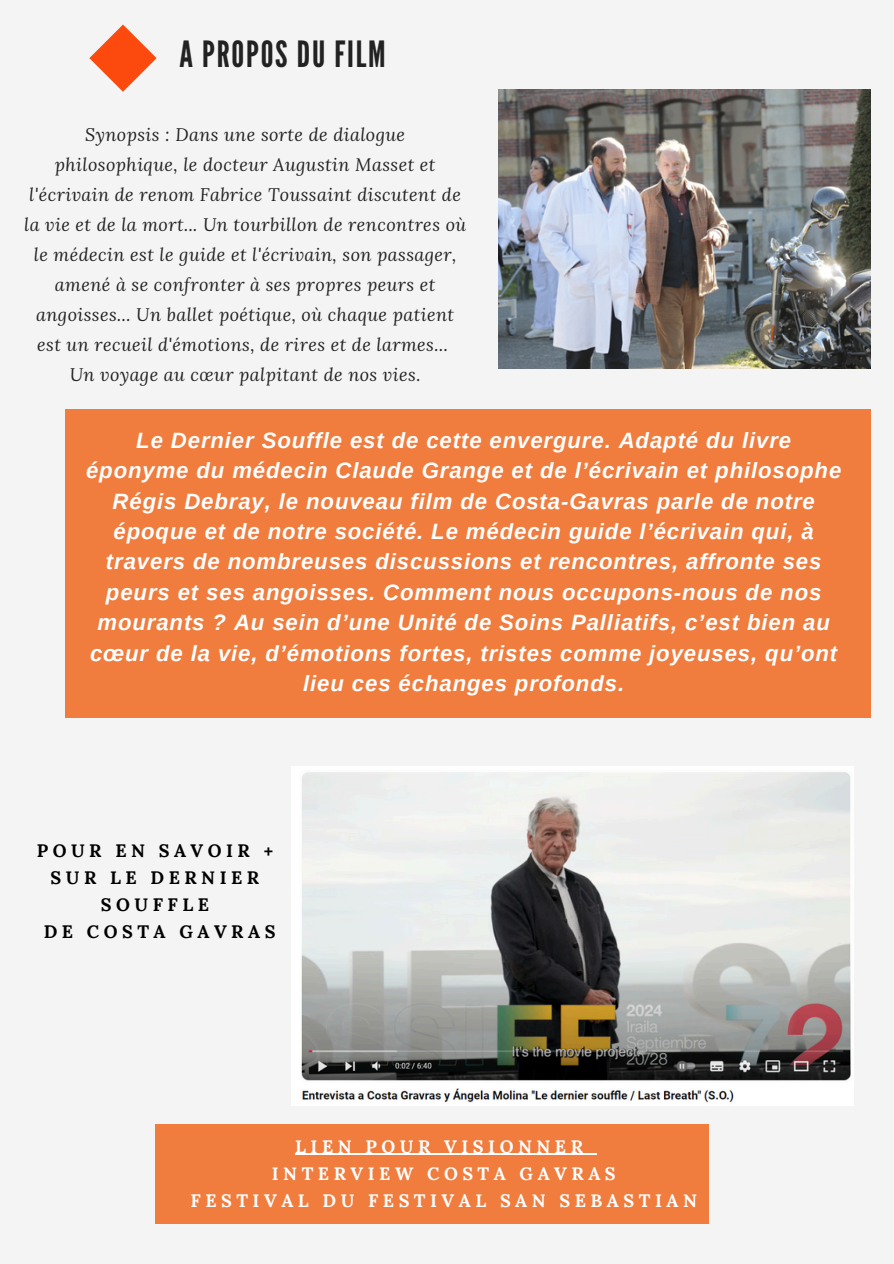
<style>
.page{position:relative;width:894px;height:1264px;background:#fff}
.page>*{position:absolute;margin:0;border:0;box-sizing:border-box;transform-origin:0 0}
.t1{font:36.15px "League Gothic";letter-spacing:.05em;color:#222}
.t2{font:italic 700 22.2px/30.3px "Arimo";letter-spacing:.04em;color:#fff;text-align:center}
.t3{font:italic 18px/29.8px "Lora";letter-spacing:.025em;color:#222;text-align:center}
.t4{font:700 18px/27px "Lora";letter-spacing:.25em;color:#fff;text-align:center}
.t5{font:700 18px/27px "Lora";letter-spacing:.25em;color:#000;text-align:center}
</style>
<div class="page">
<div style="left:0;top:0;width:893px;height:1263px;background:#f4f4f4"></div>
<svg style="left:89px;top:25px;width:67px;height:67px"></svg>
<img style="left:498px;top:89px;width:372px;height:279px">
<div style="left:65px;top:409px;width:804px;height:308px;background:#f07c3d"></div>
<div style="left:155px;top:1124px;width:552px;height:99px;background:#f07c3d"></div>
<img style="left:291px;top:766px;width:562px;height:339px">
<hr style="left:295px;top:1153px;width:292px;height:1px;background:#fff">
<h3 class="t1" style="left:179px;top:33px;width:208px">A PROPOS DU FILM</h3>
<p class="t3" style="left:24px;top:120px;width:443px">Synopsis : Dans une sorte de dialogue philosophique, le docteur Augustin Masset et l'écrivain de renom Fabrice Toussaint discutent de la vie et de la mort... Un tourbillon de rencontres où le médecin est le guide et l'écrivain, son passager, amené à se confronter à ses propres peurs et angoisses... Un ballet poétique, où chaque patient est un recueil d'émotions, de rires et de larmes...</p>
<h2 class="t3" style="left:70px;top:359px;width:352px">Un voyage au cœur palpitant de nos vies.</h2>
<p class="t2" style="left:86px;top:425px;width:756px">Le Dernier Souffle est de cette envergure. Adapté du livre éponyme du médecin Claude Grange et de l’écrivain et philosophe Régis Debray, le nouveau film de Costa-Gavras parle de notre époque et de notre société. Le médecin guide l’écrivain qui, à travers de nombreuses discussions et rencontres, affronte ses peurs et ses angoisses. Comment nous occupons-nous de nos mourants ? Au sein d’une Unité de Soins Palliatifs, c’est bien au cœur de la vie, d’émotions fortes, tristes comme joyeuses, qu’ont lieu ces échanges profonds.</p>
<h3 class="t5" style="left:37px;top:837px;width:240px">POUR EN SAVOIR +<br>SUR LE DERNIER<br>SOUFFLE<br>DE COSTA GAVRAS</h3>
<p class="t4" style="left:190px;top:1132px;width:507px">LIEN POUR VISIONNER<br>INTERVIEW COSTA GAVRAS<br>FESTIVAL DU FESTIVAL SAN SEBASTIAN</p>
</div>
